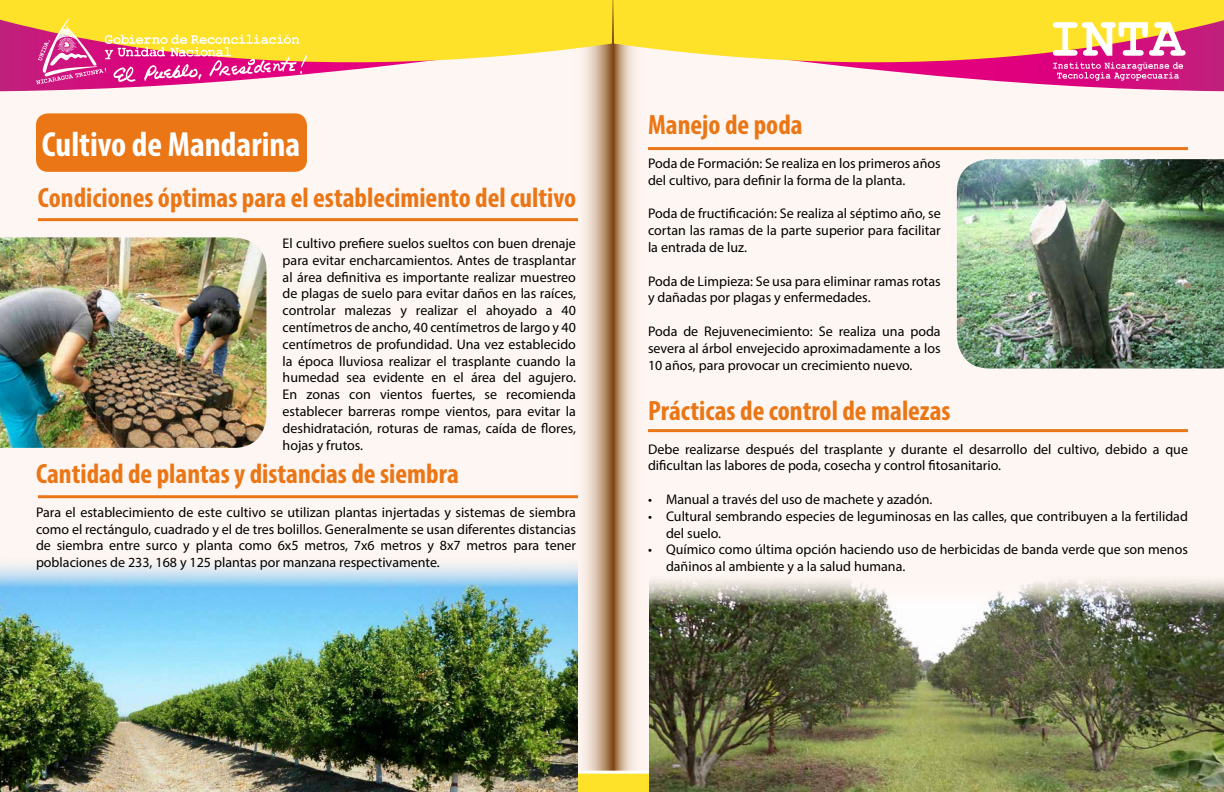
<style>
.page{position:relative;width:1224px;height:792px;background:#fff}
.page>*{position:absolute;margin:0;border:0;box-sizing:border-box;transform-origin:0 0}
.t1{font:700 condensed 35px "Myriad Pro";color:#fff}
.t2{font:700 condensed 28px "Myriad Pro";color:#ea7616}
.t3{font:14px/16.8px "Myriad Pro";color:#000}
</style>
<div class="page">
<div style="left:0;top:0;width:612px;height:792px;background:#fef6f2"></div>
<div style="left:612px;top:0;width:612px;height:792px;background:#fef6f2"></div>
<svg style="left:570px;top:84px;width:85px;height:687px"></svg>
<svg style="left:0;top:84px;width:612px;height:7px"></svg>
<svg style="left:614px;top:84px;width:610px;height:7px"></svg>
<svg style="left:0;top:0;width:1224px;height:84px"></svg>
<svg style="left:578px;top:771px;width:71px;height:21px"></svg>
<div style="left:36px;top:113px;width:271px;height:59px;background:#ea7616;border-radius:12px"></div>
<img style="left:649px;top:574px;width:575px;height:218px">
<img style="left:0;top:556px;width:578px;height:236px">
<hr style="left:38px;top:218px;width:540px;height:3px;background:#ea7616">
<hr style="left:38px;top:495px;width:540px;height:3px;background:#ea7616">
<hr style="left:648px;top:147px;width:540px;height:3px;background:#ea7616">
<hr style="left:648px;top:429px;width:540px;height:3px;background:#ea7616">
<img style="left:0;top:237px;width:266px;height:211px">
<img style="left:957px;top:159px;width:267px;height:210px">
<h1 class="t1" style="left:42px;top:122px;width:260px">Cultivo de Mandarina</h1>
<h2 class="t2" style="left:38px;top:180px;width:540px">Condiciones óptimas para el establecimiento del cultivo</h2>
<p class="t3" style="left:283px;top:235px;width:295px;text-align:justify">El cultivo prefiere suelos sueltos con buen drenaje para evitar encharcamientos. Antes de trasplantar al área definitiva es importante realizar muestreo de plagas de suelo para evitar daños en las raíces, controlar malezas y realizar el ahoyado a 40 centímetros de ancho, 40 centímetros de largo y 40 centímetros de profundidad. Una vez establecido la época lluviosa realizar el trasplante cuando la humedad sea evidente en el área del agujero.<br>En zonas con vientos fuertes, se recomienda establecer barreras rompe vientos, para evitar la deshidratación, roturas de ramas, caída de flores, hojas y frutos.</p>
<h2 class="t2" style="left:36px;top:456px;width:424px">Cantidad de plantas y distancias de siembra</h2>
<p class="t3" style="left:36px;top:503px;width:542px;text-align:justify">Para el establecimiento de este cultivo se utilizan plantas injertadas y sistemas de siembra como el rectángulo, cuadrado y el de tres bolillos. Generalmente se usan diferentes distancias de siembra entre surco y planta como 6x5 metros, 7x6 metros y 8x7 metros para tener poblaciones de 233, 168 y 125 plantas por manzana respectivamente.</p>
<h2 class="t2" style="left:648px;top:108px;width:156px">Manejo de poda</h2>
<p class="t3" style="left:648px;top:155px;width:294px">Poda de Formación: Se realiza en los primeros años del cultivo, para definir la forma de la planta.</p>
<p class="t3" style="left:648px;top:205px;width:294px;text-align:justify">Poda de fructificación: Se realiza al séptimo año, se cortan las ramas de la parte superior para facilitar la entrada de luz.</p>
<p class="t3" style="left:648px;top:272px;width:294px">Poda de Limpieza: Se usa para eliminar ramas rotas y dañadas por plagas y enfermedades.</p>
<p class="t3" style="left:648px;top:323px;width:294px;text-align:justify">Poda de Rejuvenecimiento: Se realiza una poda severa al árbol envejecido aproximadamente a los 10 años, para provocar un crecimiento nuevo.</p>
<h2 class="t2" style="left:648px;top:393px;width:304px">Prácticas de control de malezas</h2>
<p class="t3" style="left:648px;top:440px;width:542px">Debe realizarse después del trasplante y durante el desarrollo del cultivo, debido a que dificultan las labores de poda, cosecha y control fitosanitario.</p>
<p class="t3" style="left:648px;top:491px;width:286px">• Manual a través del uso de machete y azadón.</p>
<p class="t3" style="left:666px;top:507px;width:523px;text-indent:-18px">• Cultural sembrando especies de leguminosas en las calles, que contribuyen a la fertilidad del suelo.</p>
<p class="t3" style="left:666px;top:541px;width:523px;text-indent:-18px">• Químico como última opción haciendo uso de herbicidas de banda verde que son menos dañinos al ambiente y a la salud humana.</p>
</div>
